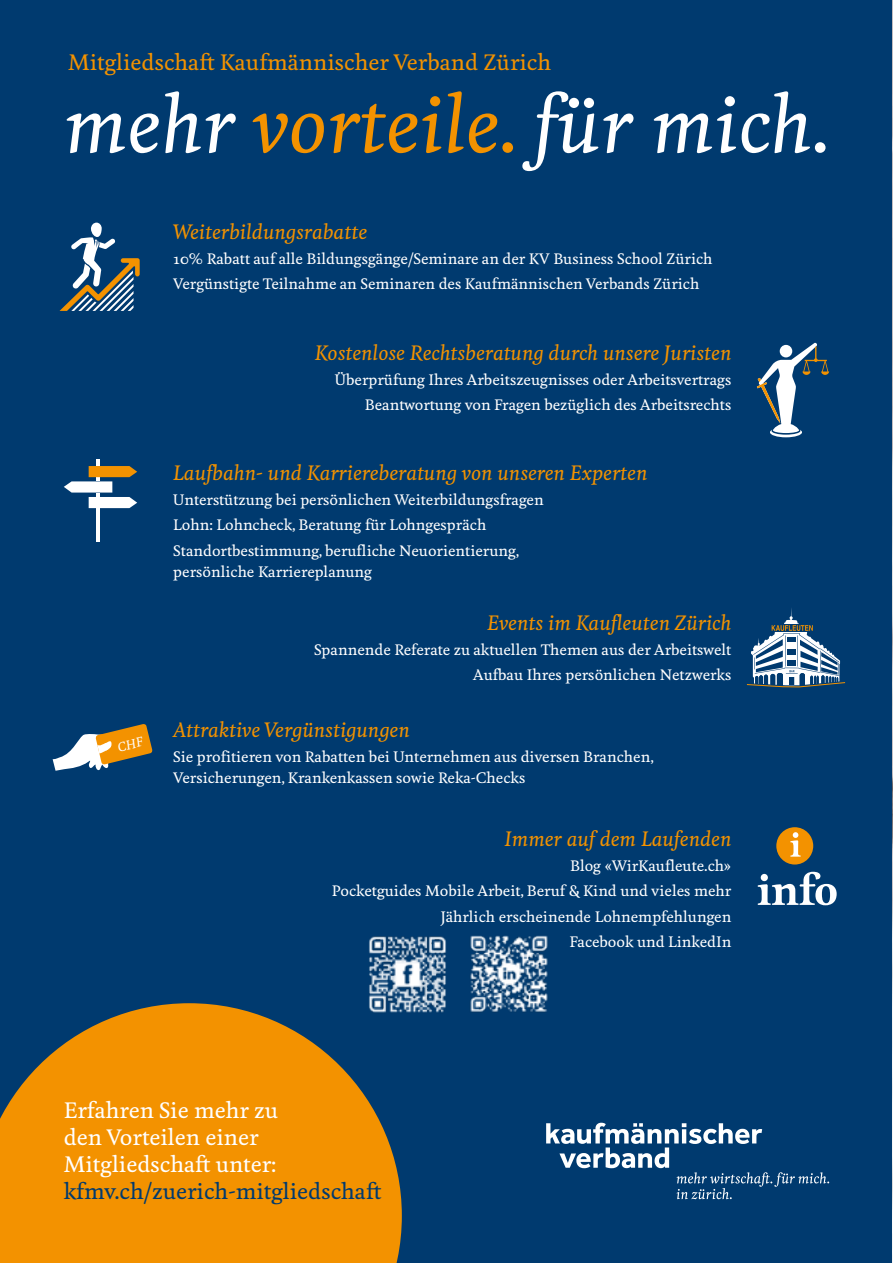
<style>
.page{position:relative;width:893px;height:1263px;background:#003a6f}
.page>*{position:absolute;margin:0;border:0;box-sizing:border-box;transform-origin:0 0}
.t1{font:italic 500 75px "Feijoa";color:#fff}
.t2{font:500 21px/27px "Feijoa";color:#fff}
.Titel_3__Hierarchie{font:500 21px "Feijoa";color:#f39200}
.t3{font:500 21px "Feijoa";color:#003a6f}
.Lead{font:italic 500 19.5px "Feijoa";color:#f39200}
.Grundtext_negativ{font:500 14.25px/21px "Feijoa";color:#fff}
.s1{color:#f39200}
</style>
<div class="page">
<svg style="left:0;top:1003px;width:402px;height:260px;background:#ce8410"></svg>
<svg style="left:60px;top:223px;width:80px;height:88px"></svg>
<svg style="left:757px;top:343px;width:72px;height:94px"></svg>
<hr style="left:96px;top:508px;width:4px;height:34px;background:#fff">
<svg style="left:64px;top:459px;width:73px;height:49px"></svg>
<svg style="left:747px;top:608px;width:98px;height:79px"></svg>
<svg style="left:758px;top:872px;width:79px;height:33px"></svg>
<div style="left:776px;top:827px;width:37px;height:37px;background:#f39200;border-radius:50%"></div>
<svg style="left:790px;top:832px;width:11px;height:25px"></svg>
<svg style="left:546px;top:1123px;width:283px;height:76px"></svg>
<img style="left:366px;top:936px;width:80px;height:80px">
<img style="left:470px;top:935px;width:78px;height:77px">
<img style="left:892px;top:0;width:1px;height:1263px">
<svg style="left:52px;top:724px;width:101px;height:47px"></svg>
<p class="Titel_3__Hierarchie" style="left:68px;top:49px;width:485px">Mitgliedschaft Kaufmännischer Verband Zürich</p>
<p class="t1" style="left:64px;top:77px;width:766px">mehr <span class="s1">vorteile.</span> für mich.</p>
<p class="Lead" style="left:173px;top:219px;width:195px">Weiterbildungsrabatte</p>
<p class="Grundtext_negativ" style="left:173px;top:249px;width:541px">10% Rabatt auf alle Bildungsgänge/Seminare an der KV Business School Zürich</p>
<p class="Grundtext_negativ" style="left:173px;top:274px;width:528px">Vergünstigte Teilnahme an Seminaren des Kaufmännischen Verbands Zürich</p>
<p class="Lead" style="left:315px;top:340px;width:418px">Kostenlose Rechtsberatung durch unsere Juristen</p>
<p class="Grundtext_negativ" style="left:335px;top:370px;width:398px">Überprüfung Ihres Arbeitszeugnisses oder Arbeitsvertrags</p>
<p class="Grundtext_negativ" style="left:365px;top:395px;width:368px">Beantwortung von Fragen bezüglich des Arbeitsrechts</p>
<p class="Lead" style="left:173px;top:460px;width:476px">Laufbahn- und Karriereberatung von unseren Experten</p>
<p class="Grundtext_negativ" style="left:173px;top:490px;width:372px">Unterstützung bei persönlichen Weiterbildungsfragen</p>
<p class="Grundtext_negativ" style="left:173px;top:515px;width:315px">Lohn: Lohncheck, Beratung für Lohngespräch</p>
<p class="Grundtext_negativ" style="left:173px;top:540px;width:347px">Standortbestimmung, berufliche Neuorientierung, persönliche Karriereplanung</p>
<p class="Lead" style="left:487px;top:610px;width:246px">Events im Kaufleuten Zürich</p>
<p class="Grundtext_negativ" style="left:314px;top:639px;width:419px">Spannende Referate zu aktuellen Themen aus der Arbeitswelt</p>
<p class="Grundtext_negativ" style="left:473px;top:665px;width:260px">Aufbau Ihres persönlichen Netzwerks</p>
<p class="Lead" style="left:173px;top:717px;width:238px">Attraktive Vergünstigungen</p>
<p class="Grundtext_negativ" style="left:173px;top:747px;width:482px">Sie profitieren von Rabatten bei Unternehmen aus diversen Branchen,<br>Versicherungen, Krankenkassen sowie Reka-Checks</p>
<p class="Lead" style="left:504px;top:826px;width:228px">Immer auf dem Laufenden</p>
<p class="Grundtext_negativ" style="left:570px;top:856px;width:163px">Blog «WirKaufleute.ch»</p>
<p class="Grundtext_negativ" style="left:332px;top:881px;width:401px">Pocketguides Mobile Arbeit, Beruf &amp; Kind und vieles mehr</p>
<p class="Grundtext_negativ" style="left:441px;top:906px;width:292px">Jährlich erscheinende Lohnempfehlungen</p>
<p class="Grundtext_negativ" style="left:569px;top:932px;width:163px">Facebook und LinkedIn</p>
<p class="t2" style="left:64px;top:1098px;width:216px">Erfahren Sie mehr zu den Vorteilen einer<br>Mitgliedschaft unter:</p>
<p class="t3" style="left:64px;top:1178px;width:319px">kfmv.ch/zuerich-mitgliedschaft</p>
</div>
